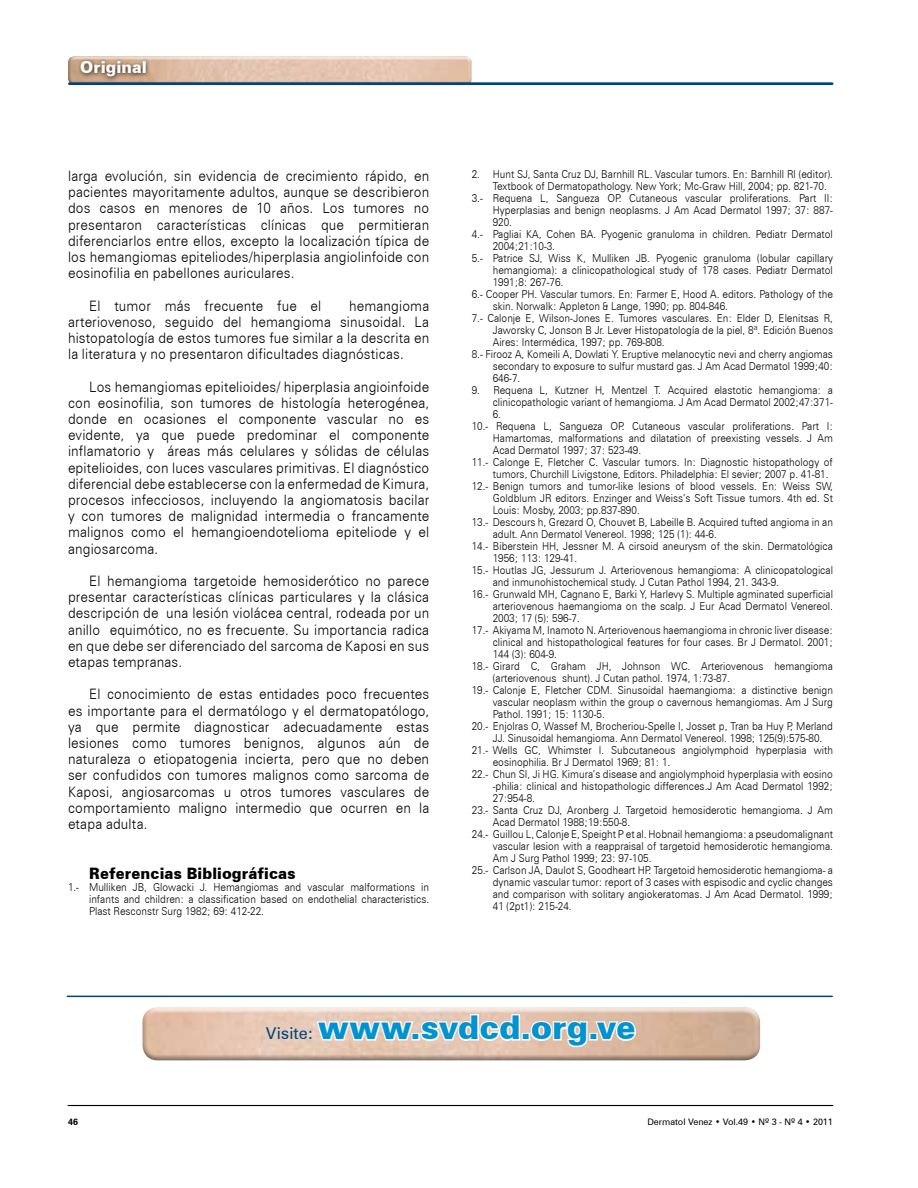
<style>
.page{position:relative;width:918px;height:1188px;background:#fff}
.page>*{position:absolute;margin:0;border:0;box-sizing:border-box;transform-origin:0 0}
.t1{font:900 32.85px "Zurich BT";color:#0093d0}
.t2{font:900 16.5px "Zurich BT";letter-spacing:.005em;color:#fff}
.t3{font:900 15.75px "Zurich BT";letter-spacing:.005em;color:#000;scale:.95 1}
.t4{font:300 14.4px/16.2px "Zurich BT";letter-spacing:.01em;color:#000;text-align:justify;scale:.93 1}
.t5{font:300 10.95px/12px "Zurich BT";color:#000;text-align:justify;scale:.91 1}
.t6{font:9px "Zurich BT";color:#000}
.t7{font:700 9px "Zurich BT";color:#000}
.s1{font-weight:400;font-size:16.35px;color:#00447c}
</style>
<div class="page">
<div style="left:67px;top:56px;width:407px;height:31px;background:#000;opacity:.75"></div>
<hr style="left:69px;top:82px;width:763px;height:3px;background:#00447c">
<hr style="left:68px;top:1105px;width:765px;height:1px;background:#000">
<div style="left:78px;top:58px;width:73px;height:24px;background:#000;opacity:.75"></div>
<div style="left:141px;top:1006px;width:620px;height:43px;background:#fff;opacity:.75"></div>
<div style="left:141px;top:1011px;width:620px;height:52px;background:#000;opacity:.5"></div>
<hr style="left:67px;top:996px;width:765px;height:1px;background:#00447c">
<svg style="left:315px;top:1013px;width:207px;height:32px"></svg>
<div style="left:522px;top:1033px;width:8px;height:8px;border:3px solid #fff"></div>
<svg style="left:529px;top:1019px;width:108px;height:30px"></svg>
<h2 class="t2" style="left:80px;top:57px;width:68px">Original</h2>
<p class="t4" style="left:68px;top:168px;width:390px">larga evolución, sin evidencia de crecimiento rápido, en pacientes mayoritamente adultos, aunque se describieron dos casos en menores de 10 años. Los tumores no presentaron características clínicas que permitieran diferenciarlos entre ellos, excepto la localización típica de los hemangiomas epiteliodes/hiperplasia angiolinfoide con eosinofilia en pabellones auriculares.</p>
<h3 class="t4" style="left:89px;top:297px;width:251px">El tumor más frecuente fue el</h3>
<h3 class="t4" style="left:68px;top:297px;width:390px;text-indent:281px">hemangioma arteriovenoso, seguido del hemangioma sinusoidal. La histopatología de estos tumores fue similar a la descrita en la literatura y no presentaron dificultades diagnósticas.</h3>
<p class="t4" style="left:68px;top:378px;width:390px;text-indent:21px">Los hemangiomas epitelioides/ hiperplasia angioinfoide con eosinofilia, son tumores de histología heterogénea, donde en ocasiones el componente vascular no es evidente, ya que puede predominar el componente inflamatorio y áreas más celulares y sólidas de células epitelioides, con luces vasculares primitivas. El diagnóstico diferencial debe establecerse con la enfermedad de Kimura, procesos infecciosos, incluyendo la angiomatosis bacilar y con tumores de malignidad intermedia o francamente malignos como el hemangioendotelioma epiteliode y el angiosarcoma.</p>
<p class="t4" style="left:68px;top:573px;width:390px;text-indent:21px">El hemangioma targetoide hemosiderótico no parece presentar características clínicas particulares y la clásica descripción de una lesión violácea central, rodeada por un anillo equimótico, no es frecuente. Su importancia radica en que debe ser diferenciado del sarcoma de Kaposi en sus etapas tempranas.</p>
<p class="t4" style="left:68px;top:686px;width:390px;text-indent:21px">El conocimiento de estas entidades poco frecuentes es importante para el dermatólogo y el dermatopatólogo, ya que permite diagnosticar adecuadamente estas lesiones como tumores benignos, algunos aún de naturaleza o etiopatogenia incierta, pero que no deben ser confudidos con tumores malignos como sarcoma de Kaposi, angiosarcomas u otros tumores vasculares de comportamiento maligno intermedio que ocurren en la etapa adulta.</p>
<h3 class="t3" style="left:89px;top:864px;width:219px">Referencias Bibliográficas</h3>
<p class="t5" style="left:89px;top:881px;width:375px;text-indent:-21px">1.- Mulliken JB, Glowacki J. Hemangiomas and vascular malformations in infants and children: a classification based on endothelial characteristics.<br>Plast Resconstr Surg 1982; 69: 412-22.</p>
<p class="t5" style="left:472px;top:168px;width:398px">2. Hunt SJ, Santa Cruz DJ, Barnhill RL. Vascular tumors. En: Barnhill Rl (editor).</p>
<p class="t5" style="left:493px;top:180px;width:369px">Textbook of Dermatopathology. New York; Mc-Graw Hill, 2004; pp. 821-70.</p>
<p class="t5" style="left:472px;top:192px;width:398px">3.- Requena L, Sangueza OP. Cutaneous vascular proliferations. Part II:</p>
<p class="t5" style="left:493px;top:204px;width:375px">Hyperplasias and benign neoplasms. J Am Acad Dermatol 1997; 37: 887-</p>
<p class="t5" style="left:493px;top:216px;width:23px">920.</p>
<p class="t5" style="left:472px;top:228px;width:398px">4.- Pagliai KA, Cohen BA. Pyogenic granuloma in children. Pediatr Dermatol</p>
<p class="t5" style="left:493px;top:240px;width:70px">2004;21:10-3.</p>
<p class="t5" style="left:472px;top:252px;width:398px">5.- Patrice SJ, Wiss K, Mulliken JB. Pyogenic granuloma (lobular capillary</p>
<p class="t5" style="left:493px;top:264px;width:375px">hemangioma): a clinicopathological study of 178 cases. Pediatr Dermatol</p>
<p class="t5" style="left:493px;top:276px;width:79px">1991;8: 267-76.</p>
<p class="t5" style="left:472px;top:288px;width:398px">6.- Cooper PH. Vascular tumors. En: Farmer E, Hood A. editors. Pathology of the</p>
<p class="t5" style="left:493px;top:300px;width:260px">skin. Norwalk: Appleton &amp; Lange, 1990; pp. 804-846.</p>
<p class="t5" style="left:472px;top:312px;width:398px">7.- Calonje E, Wilson-Jones E. Tumores vasculares. En: Elder D, Elenitsas R,</p>
<p class="t5" style="left:493px;top:324px;width:375px">Jaworsky C, Jonson B Jr. Lever Histopatología de la piel, 8ª. Edición Buenos</p>
<p class="t5" style="left:493px;top:336px;width:190px">Aires: Intermédica, 1997; pp. 769-808.</p>
<p class="t5" style="left:472px;top:348px;width:398px">8.- Firooz A, Komeili A, Dowlati Y. Eruptive melanocytic nevi and cherry angiomas</p>
<p class="t5" style="left:493px;top:360px;width:375px">secondary to exposure to sulfur mustard gas. J Am Acad Dermatol 1999;40:</p>
<p class="t5" style="left:493px;top:372px;width:32px">646-7.</p>
<p class="t5" style="left:472px;top:384px;width:398px">9. Requena L, Kutzner H, Mentzel T. Acquired elastotic hemangioma: a</p>
<p class="t5" style="left:493px;top:396px;width:375px">clinicopathologic variant of hemangioma. J Am Acad Dermatol 2002;47:371-</p>
<p class="t5" style="left:493px;top:408px;width:11px">6.</p>
<p class="t5" style="left:472px;top:420px;width:398px">10.- Requena L, Sangueza OP. Cutaneous vascular proliferations. Part I:</p>
<p class="t5" style="left:493px;top:432px;width:375px">Hamartomas, malformations and dilatation of preexisting vessels. J Am</p>
<p class="t5" style="left:493px;top:444px;width:165px">Acad Dermatol 1997; 37: 523-49.</p>
<p class="t5" style="left:472px;top:456px;width:398px">11.- Calonge E, Fletcher C. Vascular tumors. In: Diagnostic histopathology of</p>
<p class="t5" style="left:493px;top:468px;width:370px">tumors, Churchill Livigstone, Editors. Philadelphia: El sevier; 2007 p. 41-81.</p>
<p class="t5" style="left:472px;top:480px;width:398px">12.- Benign tumors and tumor-like lesions of blood vessels. En: Weiss SW,</p>
<p class="t5" style="left:493px;top:492px;width:375px">Goldblum JR editors. Enzinger and Weiss’s Soft Tissue tumors. 4th ed. St</p>
<p class="t5" style="left:493px;top:504px;width:163px">Louis: Mosby, 2003; pp.837-890.</p>
<p class="t5" style="left:472px;top:516px;width:398px">13.- Descours h, Grezard O, Chouvet B, Labeille B. Acquired tufted angioma in an</p>
<p class="t5" style="left:493px;top:528px;width:248px">adult. Ann Dermatol Venereol. 1998; 125 (1): 44-6.</p>
<p class="t5" style="left:472px;top:540px;width:398px">14.- Biberstein HH, Jessner M. A cirsoid aneurysm of the skin. Dermatológica</p>
<p class="t5" style="left:493px;top:552px;width:94px">1956; 113: 129-41.</p>
<p class="t5" style="left:472px;top:564px;width:398px">15.- Houtlas JG, Jessurum J. Arteriovenous hemangioma: A clinicopatological</p>
<p class="t5" style="left:493px;top:576px;width:316px">and inmunohistochemical study. J Cutan Pathol 1994, 21. 343-9.</p>
<p class="t5" style="left:472px;top:588px;width:398px">16.- Grunwald MH, Cagnano E, Barki Y, Harlevy S. Multiple agminated superficial</p>
<p class="t5" style="left:493px;top:600px;width:375px">arteriovenous haemangioma on the scalp. J Eur Acad Dermatol Venereol.</p>
<p class="t5" style="left:493px;top:612px;width:97px">2003; 17 (5): 596-7.</p>
<p class="t5" style="left:472px;top:624px;width:398px">17.- Akiyama M, Inamoto N. Arteriovenous haemangioma in chronic liver disease:</p>
<p class="t5" style="left:493px;top:636px;width:375px">clinical and histopathological features for four cases. Br J Dermatol. 2001;</p>
<p class="t5" style="left:493px;top:648px;width:72px">144 (3): 604-9.</p>
<p class="t5" style="left:472px;top:660px;width:398px">18.- Girard C, Graham JH, Johnson WC. Arteriovenous hemangioma</p>
<p class="t5" style="left:493px;top:672px;width:262px">(arteriovenous shunt). J Cutan pathol. 1974, 1:73-87.</p>
<p class="t5" style="left:472px;top:684px;width:398px">19.- Calonje E, Fletcher CDM. Sinusoidal haemangioma: a distinctive benign</p>
<p class="t5" style="left:493px;top:696px;width:375px">vascular neoplasm within the group o cavernous hemangiomas. Am J Surg</p>
<p class="t5" style="left:493px;top:708px;width:125px">Pathol. 1991; 15: 1130-5.</p>
<p class="t5" style="left:472px;top:720px;width:398px">20.- Enjolras O, Wassef M, Brocheriou-Spelle I, Josset p, Tran ba Huy P, Merland</p>
<p class="t5" style="left:493px;top:732px;width:364px">JJ. Sinusoidal hemangioma. Ann Dermatol Venereol. 1998; 125(9):575-80.</p>
<p class="t5" style="left:472px;top:744px;width:398px">21.- Wells GC, Whimster I. Subcutaneous angiolymphoid hyperplasia with</p>
<p class="t5" style="left:493px;top:756px;width:197px">eosinophilia. Br J Dermatol 1969; 81: 1.</p>
<p class="t5" style="left:472px;top:768px;width:398px">22.- Chun SI, Ji HG. Kimura’s disease and angiolymphoid hyperplasia with eosino</p>
<p class="t5" style="left:493px;top:780px;width:375px">-philia: clinical and histopathologic differences.J Am Acad Dermatol 1992;</p>
<p class="t5" style="left:493px;top:792px;width:48px">27:954-8.</p>
<p class="t5" style="left:472px;top:804px;width:398px">23.- Santa Cruz DJ, Aronberg J. Targetoid hemosiderotic hemangioma. J Am</p>
<p class="t5" style="left:493px;top:816px;width:153px">Acad Dermatol 1988;19:550-8.</p>
<p class="t5" style="left:472px;top:828px;width:398px">24.- Guillou L, Calonje E, Speight P et al. Hobnail hemangioma: a pseudomalignant</p>
<p class="t5" style="left:493px;top:840px;width:375px">vascular lesion with a reappraisal of targetoid hemosiderotic hemangioma.</p>
<p class="t5" style="left:493px;top:852px;width:176px">Am J Surg Pathol 1999; 23: 97-105.</p>
<p class="t5" style="left:472px;top:864px;width:398px">25.- Carlson JA, Daulot S, Goodheart HP. Targetoid hemosiderotic hemangioma- a</p>
<p class="t5" style="left:493px;top:876px;width:375px">dynamic vascular tumor: report of 3 cases with espisodic and cyclic changes</p>
<p class="t5" style="left:493px;top:888px;width:375px">and comparison with solitary angiokeratomas. J Am Acad Dermatol. 1999;</p>
<p class="t5" style="left:493px;top:900px;width:88px">41 (2pt1): 215-24.</p>
<h1 class="t1" style="left:266px;top:1008px;width:371px"><span class="s1">Visite:</span> www.svdcd.org.ve</h1>
<p class="t7" style="left:68px;top:1116px;width:11px">46</p>
<p class="t6" style="left:647px;top:1116px;width:187px">Dermatol Venez • Vol.49 • Nº 3 - Nº 4 • 2011</p>
</div>
